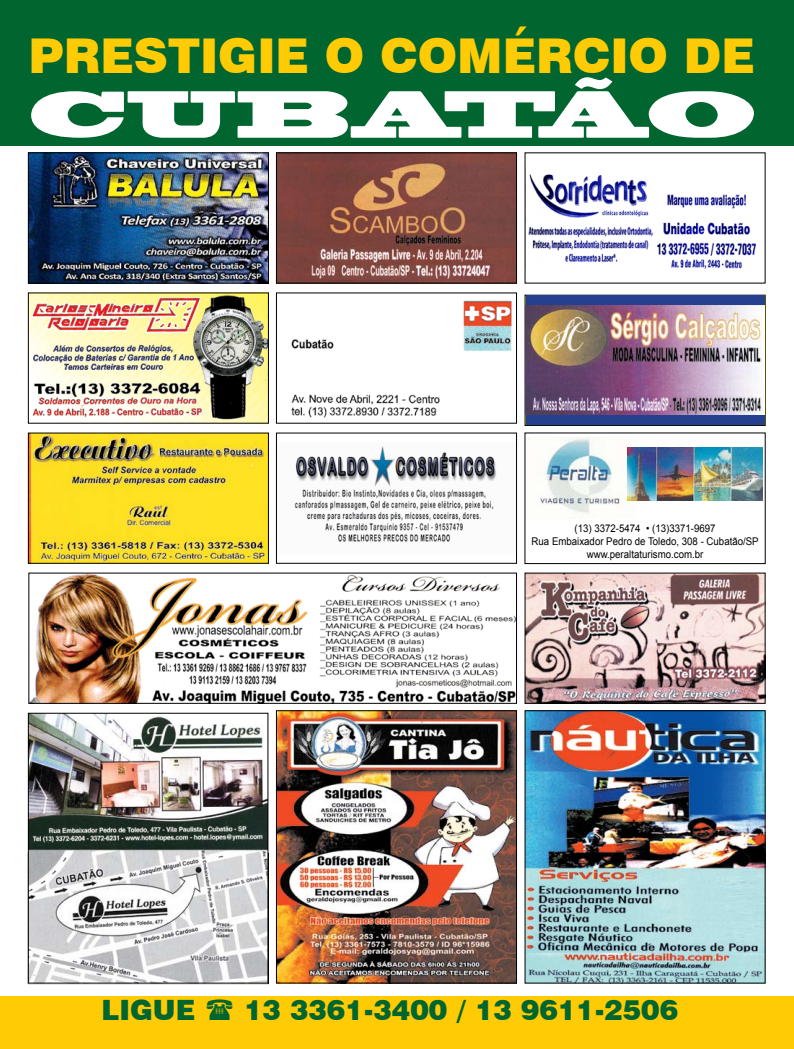
<style>
.page{position:relative;width:794px;height:1049px;background:#fff}
.page>*{position:absolute;margin:0;border:0;box-sizing:border-box;transform-origin:0 0}
.t1{font:62px "Blackoak Std";letter-spacing:-.055em;color:#fff}
.t2{font:900 48px "Swiss 721 BT";color:#ffcb05}
.t3{font:900 28px "Swiss 721 BT";color:#00652e}
.t4{font:10.6px/12.7px "Arial";color:#000;text-align:center;scale:.91 1}
</style>
<div class="page">
<div style="left:0;top:0;width:794px;height:145px;background:#00652e"></div>
<img style="left:278px;top:712px;width:237px;height:269px">
<img style="left:30px;top:574px;width:485px;height:128px">
<div style="left:28px;top:572px;width:489px;height:132px;border:1px solid #000"></div>
<img style="left:526px;top:574px;width:237px;height:128px">
<div style="left:524px;top:572px;width:241px;height:132px;border:1px solid #000"></div>
<div style="left:276px;top:710px;width:241px;height:273px;border:1px solid #000"></div>
<img style="left:526px;top:712px;width:237px;height:269px">
<img style="left:30px;top:294px;width:237px;height:128px">
<div style="left:28px;top:292px;width:241px;height:132px;border:1px solid #000"></div>
<img style="left:30px;top:715px;width:236px;height:266px">
<div style="left:28px;top:713px;width:240px;height:270px;border:1px solid #000"></div>
<img style="left:30px;top:434px;width:237px;height:128px">
<div style="left:28px;top:432px;width:241px;height:132px;border:1px solid #000"></div>
<img style="left:294px;top:446px;width:203px;height:96px">
<div style="left:276px;top:432px;width:241px;height:132px;border:1px solid #000"></div>
<img style="left:291px;top:300px;width:221px;height:118px">
<div style="left:276px;top:292px;width:241px;height:132px;border:1px solid #000"></div>
<div style="left:524px;top:295px;width:241px;height:131px;border:1px solid #000"></div>
<img style="left:30px;top:154px;width:237px;height:128px">
<div style="left:28px;top:152px;width:241px;height:132px;border:1px solid #000"></div>
<img style="left:278px;top:154px;width:237px;height:128px">
<div style="left:276px;top:152px;width:241px;height:132px;border:1px solid #000"></div>
<img style="left:528px;top:174px;width:228px;height:94px">
<div style="left:526px;top:296px;width:238px;height:129px;background:#25408f"></div>
<img style="left:526px;top:306px;width:238px;height:109px">
<img style="left:528px;top:437px;width:109px;height:77px">
<img style="left:628px;top:447px;width:134px;height:53px">
<div style="left:524px;top:432px;width:241px;height:132px;border:1px solid #000"></div>
<div style="left:0;top:996px;width:794px;height:53px;background:#ffcb05"></div>
<h2 class="t2" style="left:28px;top:27px;width:728px">PRESTIGIE O COMÉRCIO DE</h2>
<h1 class="t1" style="left:28px;top:73px;width:730px">CUBATÃO</h1>
<p class="t4" style="left:531px;top:522px;width:251px">(13) 3372-5474 • (13)3371-9697<br>Rua Embaixador Pedro de Toledo, 308 - Cubatão/SP www.peraltaturismo.com.br</p>
<h3 class="t3" style="left:102px;top:993px;width:95px">LIGUE</h3>
<h3 class="t3" style="left:244px;top:993px;width:435px">13 3361-3400 / 13 9611-2506</h3>
</div>
